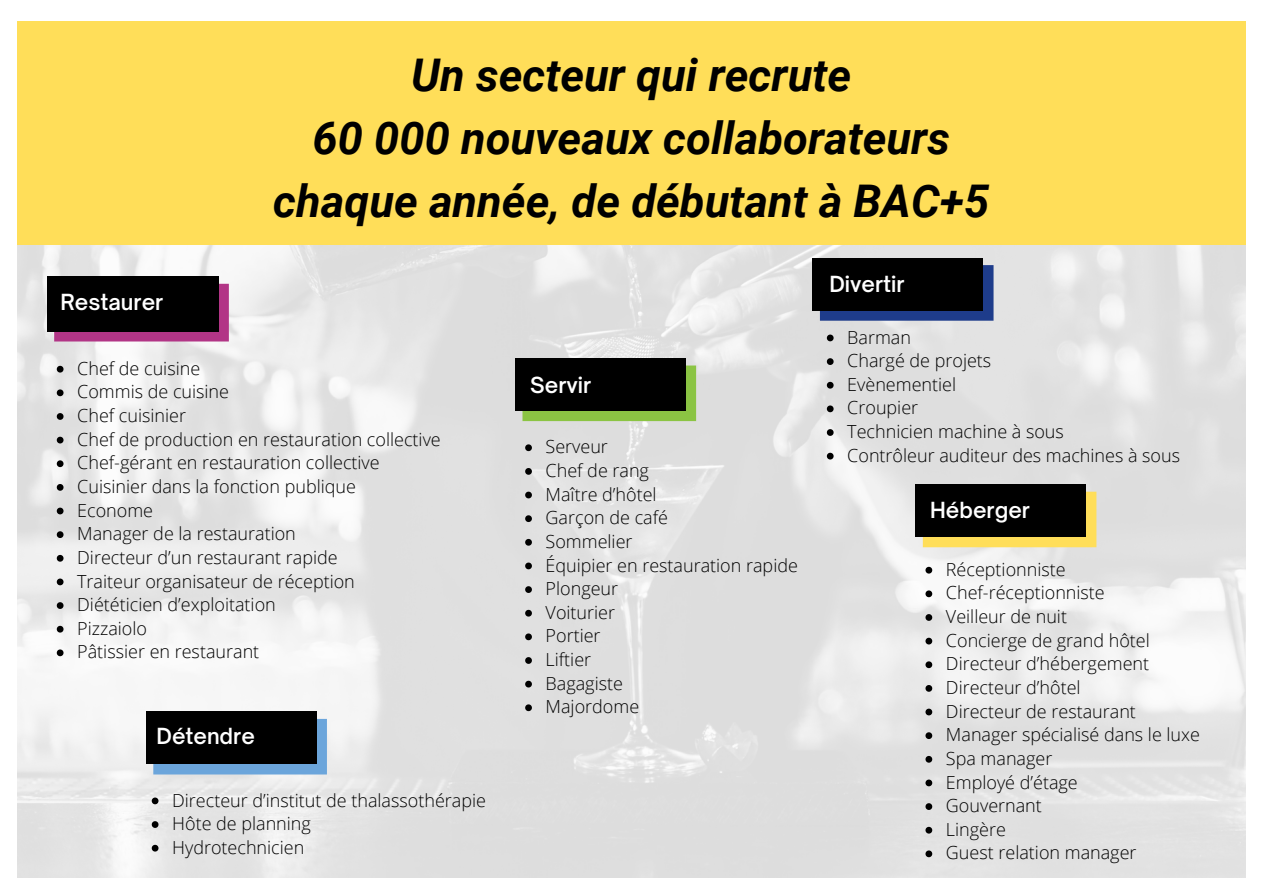
<style>
.page{position:relative;width:1263px;height:894px;background:#fff}
.page>*{position:absolute;margin:0;border:0;box-sizing:border-box;transform-origin:0 0}
.t1{font:italic 700 45px "Roboto";color:#000}
.t2{font:600 21.3px "Open Sauce One";color:#fff}
.t3{font:300 18px "Open Sans";color:#000}
</style>
<div class="page">
<img style="left:17px;top:245px;width:1229px;height:631px">
<div style="left:17px;top:21px;width:1229px;height:224px;background:#ffde59"></div>
<svg style="left:57px;top:366px;width:7px;height:6px"></svg>
<svg style="left:57px;top:389px;width:7px;height:7px"></svg>
<svg style="left:57px;top:413px;width:7px;height:6px"></svg>
<svg style="left:57px;top:436px;width:7px;height:7px"></svg>
<svg style="left:57px;top:460px;width:7px;height:7px"></svg>
<svg style="left:57px;top:484px;width:7px;height:6px"></svg>
<svg style="left:57px;top:507px;width:7px;height:7px"></svg>
<svg style="left:57px;top:531px;width:7px;height:7px"></svg>
<svg style="left:57px;top:554px;width:7px;height:7px"></svg>
<svg style="left:57px;top:578px;width:7px;height:7px"></svg>
<svg style="left:57px;top:602px;width:7px;height:6px"></svg>
<svg style="left:57px;top:625px;width:7px;height:7px"></svg>
<svg style="left:57px;top:649px;width:7px;height:7px"></svg>
<svg style="left:54px;top:284px;width:175px;height:57px;background:#a5317c"></svg>
<div style="left:47px;top:276px;width:172px;height:55px;background:#000"></div>
<svg style="left:525px;top:444px;width:7px;height:7px"></svg>
<svg style="left:525px;top:468px;width:7px;height:6px"></svg>
<svg style="left:525px;top:491px;width:7px;height:7px"></svg>
<svg style="left:525px;top:515px;width:7px;height:7px"></svg>
<svg style="left:525px;top:538px;width:7px;height:7px"></svg>
<svg style="left:525px;top:562px;width:7px;height:7px"></svg>
<svg style="left:525px;top:586px;width:7px;height:6px"></svg>
<svg style="left:525px;top:609px;width:7px;height:7px"></svg>
<svg style="left:525px;top:633px;width:7px;height:7px"></svg>
<svg style="left:525px;top:657px;width:7px;height:6px"></svg>
<svg style="left:525px;top:680px;width:7px;height:7px"></svg>
<svg style="left:525px;top:704px;width:7px;height:7px"></svg>
<div style="left:522px;top:365px;width:174px;height:56px;background:#8bc443"></div>
<div style="left:515px;top:358px;width:171px;height:53px;background:#000"></div>
<div style="left:153px;top:718px;width:174px;height:56px;background:#6ba5db"></div>
<div style="left:146px;top:711px;width:171px;height:53px;background:#000"></div>
<svg style="left:152px;top:797px;width:6px;height:7px"></svg>
<svg style="left:152px;top:820px;width:6px;height:7px"></svg>
<svg style="left:152px;top:844px;width:6px;height:7px"></svg>
<svg style="left:820px;top:265px;width:173px;height:55px;background:#1b3780"></svg>
<div style="left:812px;top:257px;width:171px;height:53px;background:#000"></div>
<svg style="left:827px;top:334px;width:7px;height:7px"></svg>
<svg style="left:827px;top:358px;width:7px;height:7px"></svg>
<svg style="left:827px;top:382px;width:7px;height:6px"></svg>
<svg style="left:827px;top:405px;width:7px;height:7px"></svg>
<svg style="left:827px;top:429px;width:7px;height:7px"></svg>
<svg style="left:827px;top:452px;width:7px;height:7px"></svg>
<div style="left:923px;top:491px;width:173px;height:56px;background:#ffde59"></div>
<div style="left:915px;top:484px;width:171px;height:53px;background:#000"></div>
<svg style="left:925px;top:566px;width:7px;height:7px"></svg>
<svg style="left:925px;top:590px;width:7px;height:7px"></svg>
<svg style="left:925px;top:614px;width:7px;height:6px"></svg>
<svg style="left:925px;top:637px;width:7px;height:7px"></svg>
<svg style="left:925px;top:661px;width:7px;height:7px"></svg>
<svg style="left:925px;top:684px;width:7px;height:7px"></svg>
<svg style="left:925px;top:708px;width:7px;height:7px"></svg>
<svg style="left:925px;top:732px;width:7px;height:6px"></svg>
<svg style="left:925px;top:755px;width:7px;height:7px"></svg>
<svg style="left:925px;top:779px;width:7px;height:7px"></svg>
<svg style="left:925px;top:803px;width:7px;height:6px"></svg>
<svg style="left:925px;top:826px;width:7px;height:7px"></svg>
<svg style="left:925px;top:850px;width:7px;height:7px"></svg>
<p class="t1" style="left:411px;top:49px;width:441px">Un secteur qui recrute</p>
<p class="t1" style="left:312px;top:112px;width:639px">60 000 nouveaux collaborateurs</p>
<p class="t1" style="left:273px;top:175px;width:717px">chaque année, de débutant à BAC+5</p>
<p class="t2" style="left:61px;top:288px;width:104px">Restaurer</p>
<p class="t3" style="left:77px;top:355px;width:125px">Chef de cuisine</p>
<p class="t3" style="left:77px;top:379px;width:153px">Commis de cuisine</p>
<p class="t3" style="left:77px;top:403px;width:110px">Chef cuisinier</p>
<p class="t3" style="left:77px;top:426px;width:365px">Chef de production en restauration collective</p>
<p class="t3" style="left:77px;top:450px;width:304px">Chef-gérant en restauration collective</p>
<p class="t3" style="left:77px;top:473px;width:280px">Cuisinier dans la fonction publique</p>
<p class="t3" style="left:77px;top:497px;width:77px">Econome</p>
<p class="t3" style="left:77px;top:521px;width:220px">Manager de la restauration</p>
<p class="t3" style="left:77px;top:544px;width:262px">Directeur d’un restaurant rapide</p>
<p class="t3" style="left:77px;top:568px;width:279px">Traiteur organisateur de réception</p>
<p class="t3" style="left:77px;top:591px;width:200px">Diététicien d’exploitation</p>
<p class="t3" style="left:77px;top:615px;width:71px">Pizzaiolo</p>
<p class="t3" style="left:77px;top:639px;width:184px">Pâtissier en restaurant</p>
<p class="t2" style="left:156px;top:722px;width:100px">Détendre</p>
<p class="t3" style="left:172px;top:787px;width:315px">Directeur d’institut de thalassothérapie</p>
<p class="t3" style="left:172px;top:810px;width:140px">Hôte de planning</p>
<p class="t3" style="left:172px;top:834px;width:134px">Hydrotechnicien</p>
<p class="t2" style="left:530px;top:372px;width:63px">Servir</p>
<p class="t3" style="left:546px;top:434px;width:64px">Serveur</p>
<p class="t3" style="left:546px;top:457px;width:105px">Chef de rang</p>
<p class="t3" style="left:546px;top:481px;width:113px">Maître d’hôtel</p>
<p class="t3" style="left:546px;top:505px;width:124px">Garçon de café</p>
<p class="t3" style="left:546px;top:528px;width:88px">Sommelier</p>
<p class="t3" style="left:546px;top:552px;width:254px">Équipier en restauration rapide</p>
<p class="t3" style="left:546px;top:575px;width:74px">Plongeur</p>
<p class="t3" style="left:546px;top:599px;width:71px">Voiturier</p>
<p class="t3" style="left:546px;top:623px;width:56px">Portier</p>
<p class="t3" style="left:546px;top:646px;width:47px">Liftier</p>
<p class="t3" style="left:546px;top:670px;width:79px">Bagagiste</p>
<p class="t3" style="left:546px;top:694px;width:95px">Majordome</p>
<p class="t2" style="left:829px;top:270px;width:77px">Divertir</p>
<p class="t3" style="left:847px;top:324px;width:65px">Barman</p>
<p class="t3" style="left:847px;top:348px;width:145px">Chargé de projets</p>
<p class="t3" style="left:847px;top:371px;width:110px">Evènementiel</p>
<p class="t3" style="left:847px;top:395px;width:72px">Croupier</p>
<p class="t3" style="left:847px;top:419px;width:218px">Technicien machine à sous</p>
<p class="t3" style="left:847px;top:442px;width:334px">Contrôleur auditeur des machines à sous</p>
<p class="t2" style="left:930px;top:497px;width:101px">Héberger</p>
<p class="t3" style="left:946px;top:556px;width:121px">Réceptionniste</p>
<p class="t3" style="left:946px;top:580px;width:160px">Chef-réceptionniste</p>
<p class="t3" style="left:946px;top:603px;width:123px">Veilleur de nuit</p>
<p class="t3" style="left:946px;top:627px;width:205px">Concierge de grand hôtel</p>
<p class="t3" style="left:946px;top:651px;width:205px">Directeur d’hébergement</p>
<p class="t3" style="left:946px;top:674px;width:136px">Directeur d’hôtel</p>
<p class="t3" style="left:946px;top:698px;width:192px">Directeur de restaurant</p>
<p class="t3" style="left:946px;top:721px;width:256px">Manager spécialisé dans le luxe</p>
<p class="t3" style="left:946px;top:745px;width:108px">Spa manager</p>
<p class="t3" style="left:946px;top:769px;width:133px">Employé d’étage</p>
<p class="t3" style="left:946px;top:792px;width:97px">Gouvernant</p>
<p class="t3" style="left:946px;top:816px;width:62px">Lingère</p>
<p class="t3" style="left:946px;top:840px;width:192px">Guest relation manager</p>
</div>
